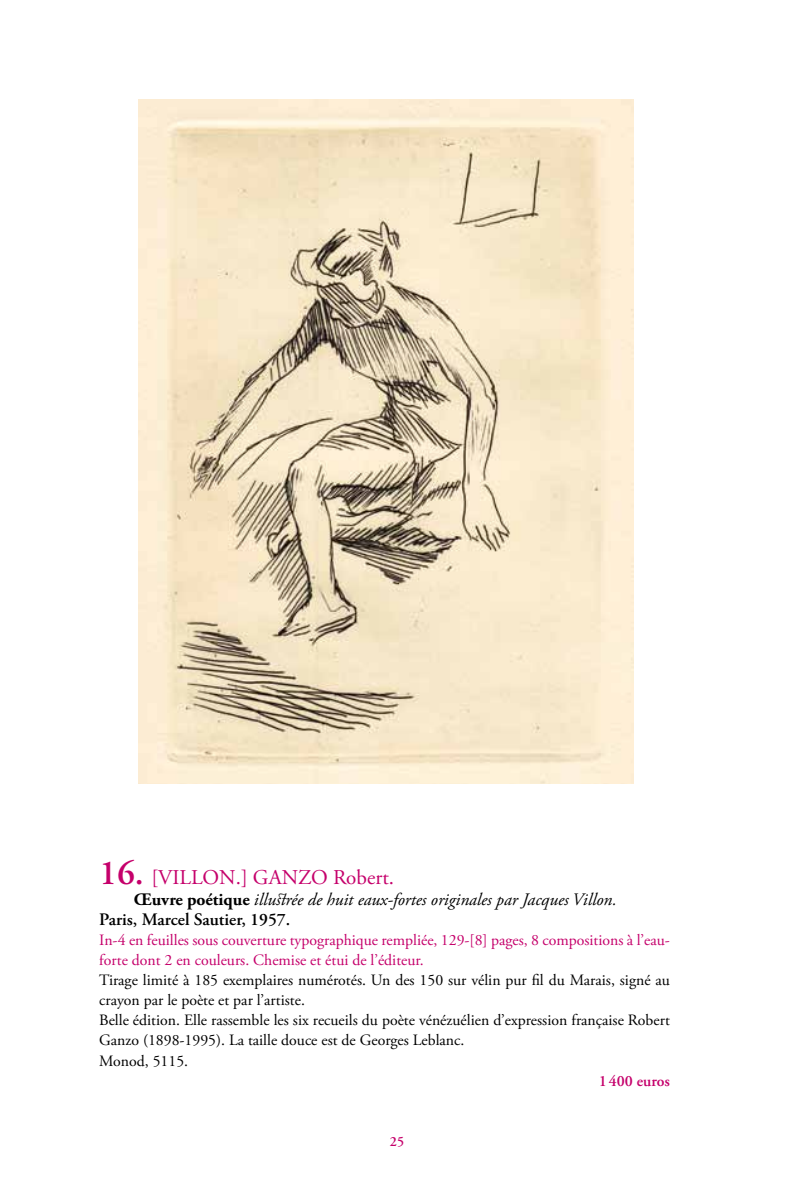
<style>
.page{position:relative;width:794px;height:1191px;background:#fff}
.page>*{position:absolute;margin:0;border:0;box-sizing:border-box;transform-origin:0 0}
.t1{font:21px "Adobe Garamond Pro";color:#c5006b}
.t2{font:italic 17.5px/20.1px "Adobe Garamond Pro";color:#000}
.t3{font:15.75px/20.1px "Adobe Garamond Pro";color:#000}
.t4{font:15.75px/20.1px "Adobe Garamond Pro";color:#c5006b}
.t5{font:600 15.75px "Adobe Garamond Pro";color:#c5006b}
.t6{font:600 14px "Adobe Garamond Pro";color:#c5006b}
.s1{font-weight:600;font-size:35px}
.s2{font-weight:700;font-style:normal}
.s3{font-weight:600;font-style:normal}
</style>
<div class="page">
<img style="left:139px;top:99px;width:494px;height:684px">
<h1 class="t1" style="left:99px;top:865px;width:296px"><span class="s1">16.</span> [VILLON.] GANZO Robert.</h1>
<p class="t2" style="left:99px;top:889px;width:519px;text-indent:35px"><span class="s2">Œuvre poétique</span> illustrée de huit eaux-fortes originales par Jacques Villon.<br><span class="s3">Paris, Marcel Sautier, 1957.</span></p>
<p class="t4" style="left:99px;top:930px;width:572px">In-4 en feuilles sous couverture typographique rempliée, 129-[8] pages, 8 compositions à l’eau&shy;forte dont 2 en couleurs. Chemise et étui de l’éditeur.</p>
<p class="t3" style="left:99px;top:970px;width:572px">Tirage limité à 185 exemplaires numérotés. Un des 150 sur vélin pur fil du Marais, signé au crayon par le poète et par l’artiste.<br>Belle édition. Elle rassemble les six recueils du poète vénézuélien d’expression française Robert Ganzo (1898-1995). La taille douce est de Georges Leblanc.<br>Monod, 5115.</p>
<p class="t5" style="left:599px;top:1071px;width:73px">1400 euros</p>
<p class="t6" style="left:390px;top:1133px;width:16px">25</p>
</div>
